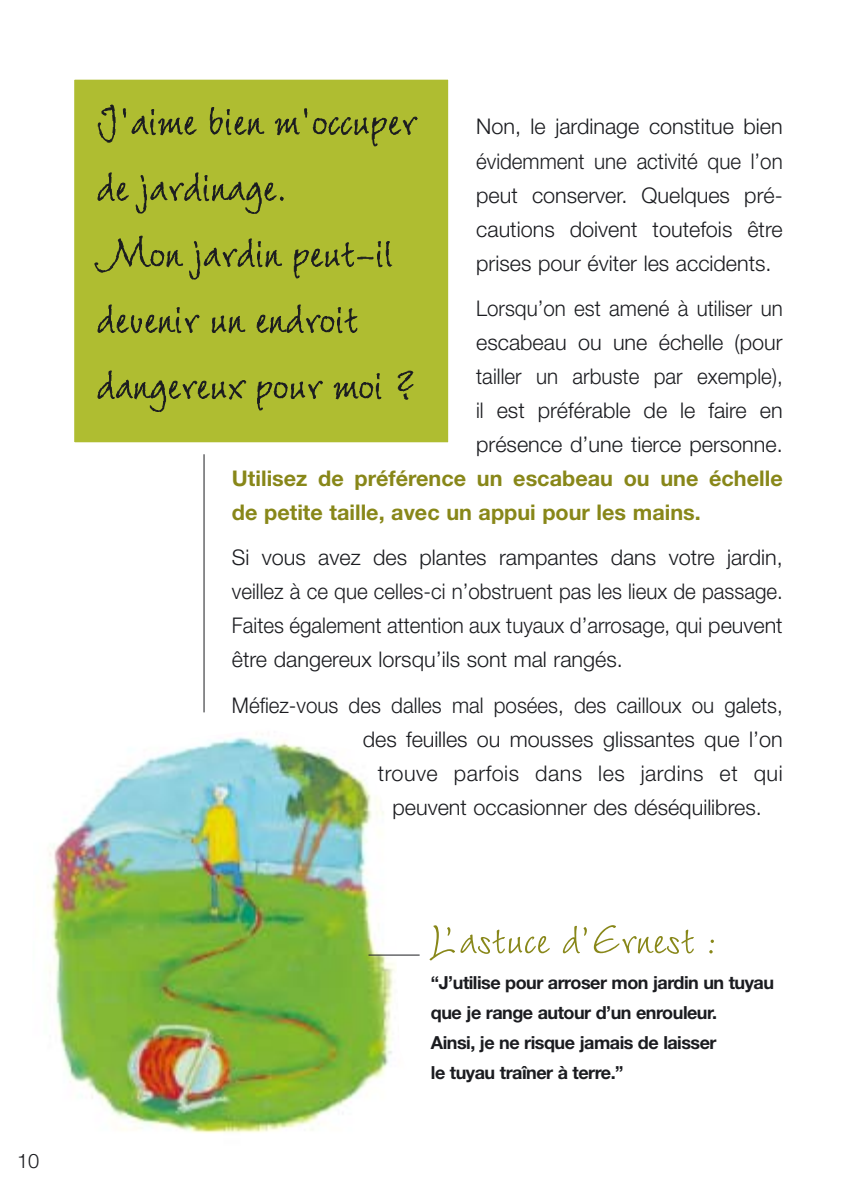
<style>
.page{position:relative;width:851px;height:1191px;background:#fff}
.page>*{position:absolute;margin:0;border:0;box-sizing:border-box;transform-origin:0 0}
.t1{font:60px/66px "Wiesbaden Swing";color:#1b1c20}
.t2{font:60px "Wiesbaden Swing";color:#888719}
.t3{font:300 21.6px/34px "Helvetica Neue";color:#1b1c20;text-align:justify}
.t4{font:300 21.6px/34px "Helvetica Neue";color:#1b1c20;text-align:justify;scale:.95 1}
.t5{font:700 21.6px/34px "Helvetica Neue";color:#888719}
.t6{font:300 21.6px "Helvetica Neue";letter-spacing:.02em;color:#1b1c20}
.t7{font:300 20px "Helvetica Neue";color:#1b1c20}
.t8{font:700 18px/30px "Helvetica Neue";letter-spacing:-.03em;color:#1b1c20}
</style>
<div class="page">
<hr style="left:203px;top:372px;width:1px;height:340px;background:#1b1c20">
<img style="left:47px;top:737px;width:366px;height:396px">
<div style="left:68px;top:74px;width:386px;height:374px;background:#afbd31"></div>
<div style="left:62px;top:68px;width:398px;height:386px;border:12px solid #fff"></div>
<hr style="left:368px;top:954px;width:51px;height:1px;background:#1b1c20">
<p class="t7" style="left:17px;top:1153px;width:24px">10</p>
<h1 class="t1" style="left:96px;top:80px;width:322px">J'aime bien m'occuper de jardinage.<br>Mon jardin peut-il devenir un endroit dangereux pour moi ?</h1>
<p class="t3" style="left:476px;top:112px;width:308px">Non, le jardinage constitue bien évidemment une activité que l’on peut conserver. Quelques pré&shy;cautions doivent toutefois être prises pour éviter les accidents.</p>
<p class="t4" style="left:476px;top:293px;width:324px">Lorsqu’on est amené à utiliser un escabeau ou une échelle (pour tailler un arbuste par exemple), il est préférable de le faire en présence d’une tierce personne.</p>
<p class="t5" style="left:232px;top:463px;width:552px">Utilisez de préférence un escabeau ou une échelle de petite taille, avec un appui pour les mains.</p>
<p class="t3" style="left:232px;top:542px;width:552px">Si vous avez des plantes rampantes dans votre jardin, veillez à ce que celles-ci n’obstruent pas les lieux de passage.<br>Faites également attention aux tuyaux d’arrosage, qui peuvent être dangereux lorsqu’ils sont mal rangés.</p>
<p class="t4" style="left:232px;top:690px;width:581px">Méfiez-vous des dalles mal posées, des cailloux ou galets,</p>
<p class="t3" style="left:363px;top:724px;width:421px">des feuilles ou mousses glissantes que l’on</p>
<p class="t6" style="left:378px;top:765px;width:406px">trouve parfois dans les jardins et qui</p>
<p class="t3" style="left:392px;top:792px;width:371px">peuvent occasionner des déséquilibres.</p>
<h1 class="t2" style="left:431px;top:897px;width:289px">L’astuce d’Ernest :</h1>
<p class="t8" style="left:431px;top:968px;width:344px">“J’utilise pour arroser mon jardin un tuyau que je range autour d’un enrouleur.<br>Ainsi, je ne risque jamais de laisser<br>le tuyau traîner à terre.”</p>
</div>
